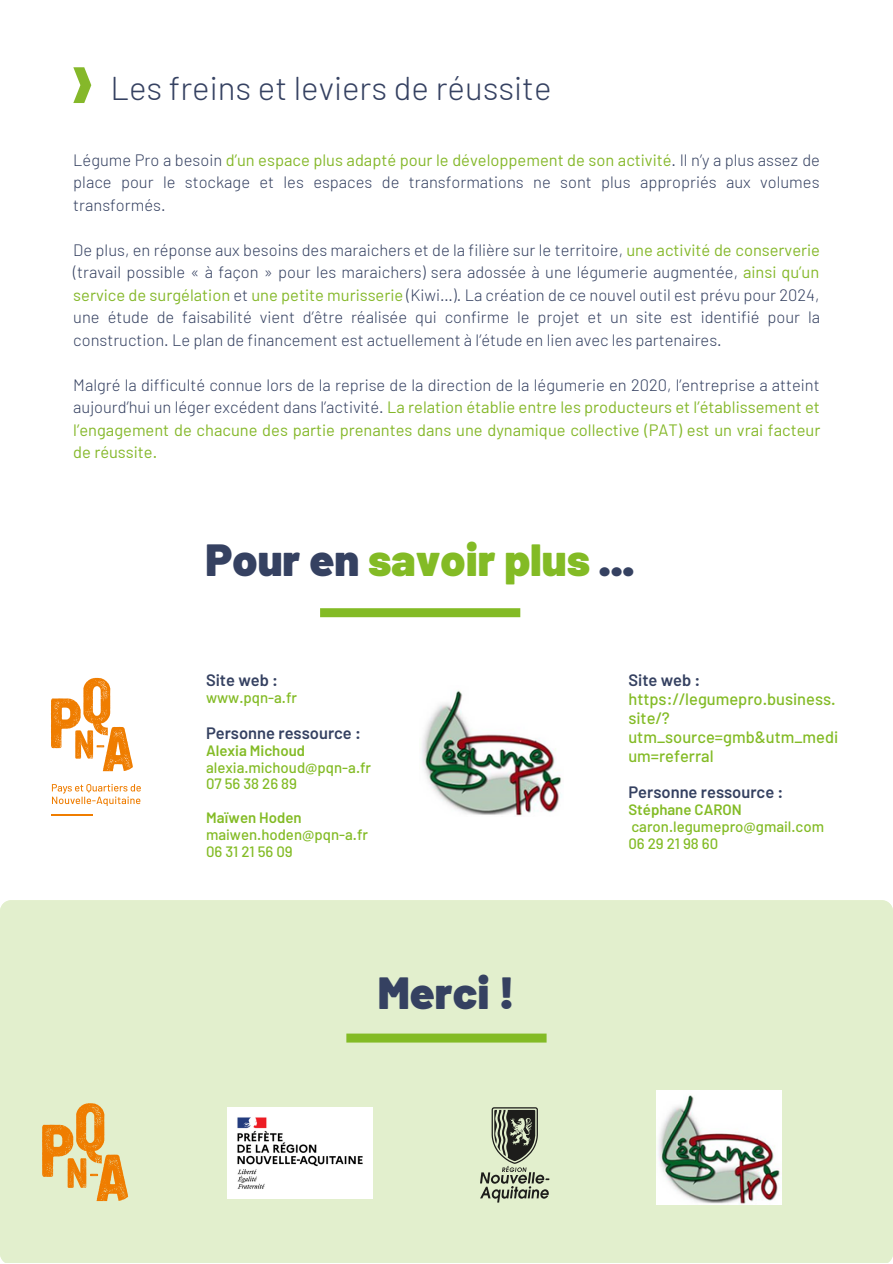
<style>
.page{position:relative;width:893px;height:1264px;background:#fff}
.page>*{position:absolute;margin:0;border:0;box-sizing:border-box;transform-origin:0 0}
.t1{font:900 45px "Barlow";color:#83bb25}
.t2{font:900 45px "Barlow";color:#354161}
.t3{font:300 33px "Barlow";color:#354161}
.t4{font:300 16.5px/22.5px "Barlow";color:#354161;text-align:justify}
.t5{font:16.5px/22.5px "Barlow";color:#85b82a;text-align:justify}
.t6{font:500 16.5px/19px "Barlow";color:#83bb25}
.t7{font:600 16.5px "Barlow";color:#354161}
.t8{font:500 15px/16.8px "Barlow";color:#83bb25}
.t9{font:600 15px "Barlow";color:#83bb25}
.s1{font-weight:400;color:#85b82a}
.s2{font-weight:300;color:#354161}
.s3{color:#354161}
</style>
<div class="page">
<svg style="left:73px;top:67px;width:18px;height:36px"></svg>
<div style="left:320px;top:608px;width:200px;height:9px;background:#83bb25"></div>
<svg style="left:51px;top:678px;width:82px;height:93px"></svg>
<svg style="left:52px;top:784px;width:89px;height:22px"></svg>
<hr style="left:51px;top:814px;width:41px;height:2px;background:#ef7d00">
<img style="left:422px;top:691px;width:139px;height:125px">
<div style="left:0;top:900px;width:892px;height:362px;background:#e2efcd"></div>
<svg style="left:42px;top:1103px;width:86px;height:97px;background:#e7c079"></svg>
<div style="left:346px;top:1033px;width:200px;height:9px;background:#83bb25"></div>
<img style="left:228px;top:1107px;width:145px;height:91px">
<svg style="left:480px;top:1107px;width:69px;height:95px;background:#9fa891"></svg>
<img style="left:656px;top:1090px;width:125px;height:113px">
<h2 class="t3" style="left:110px;top:67px;width:442px">Les freins et leviers de réussite</h2>
<p class="t4" style="left:73px;top:148px;width:748px">Légume Pro a besoin <span class="s1">d’un espace plus adapté pour le développement de son activité</span>. Il n’y a plus assez de place pour le stockage et les espaces de transformations ne sont plus appropriés aux volumes transformés.</p>
<p class="t4" style="left:73px;top:238px;width:748px">De plus, en réponse aux besoins des maraichers et de la filière sur le territoire, <span class="s1">une activité de conserverie </span>(travail possible « à façon » pour les maraichers) sera adossée à une légumerie augmentée, <span class="s1">ainsi qu’un service de surgélation</span> et <span class="s1">une petite murisserie</span> (Kiwi…). La création de ce nouvel outil est prévu pour 2024, une étude de faisabilité vient d’être réalisée qui confirme le projet et un site est identifié pour la construction. Le plan de financement est actuellement à l’étude en lien avec les partenaires.</p>
<p class="t5" style="left:73px;top:373px;width:748px"><span class="s2">Malgré la difficulté connue lors de la reprise de la direction de la légumerie en 2020, l’entreprise a atteint aujourd’hui un léger excédent dans l’activité.</span> La relation établie entre les producteurs et l’établissement et l’engagement de chacune des partie prenantes dans une dynamique collective (PAT) est un vrai facteur de réussite.</p>
<h1 class="t1" style="left:206px;top:531px;width:430px"><span class="s3">Pour en</span> savoir plus <span class="s3">...</span></h1>
<p class="t7" style="left:206px;top:669px;width:73px">Site web :</p>
<p class="t8" style="left:206px;top:688px;width:92px">www.pqn-a.fr</p>
<p class="t7" style="left:206px;top:722px;width:156px">Personne ressource :</p>
<p class="t9" style="left:206px;top:740px;width:101px">Alexia Michoud</p>
<p class="t8" style="left:206px;top:758px;width:166px">alexia.michoud@pqn-a.fr<br>07 56 38 26 89</p>
<p class="t9" style="left:206px;top:808px;width:97px">Maïwen Hoden</p>
<p class="t8" style="left:206px;top:825px;width:163px">maiwen.hoden@pqn-a.fr<br>06 31 21 56 09</p>
<h1 class="t2" style="left:378px;top:963px;width:138px">Merci !</h1>
<p class="t7" style="left:628px;top:669px;width:73px">Site web :</p>
<p class="t6" style="left:628px;top:689px;width:211px">https://legumepro.business. site/? utm_source=gmb&amp;utm_medi um=referral</p>
<p class="t7" style="left:628px;top:781px;width:156px">Personne ressource :</p>
<p class="t9" style="left:628px;top:800px;width:115px">Stéphane CARON</p>
<p class="t8" style="left:628px;top:817px;width:197px">caron.legumepro@gmail.com<br>06 29 21 98 60</p>
</div>
